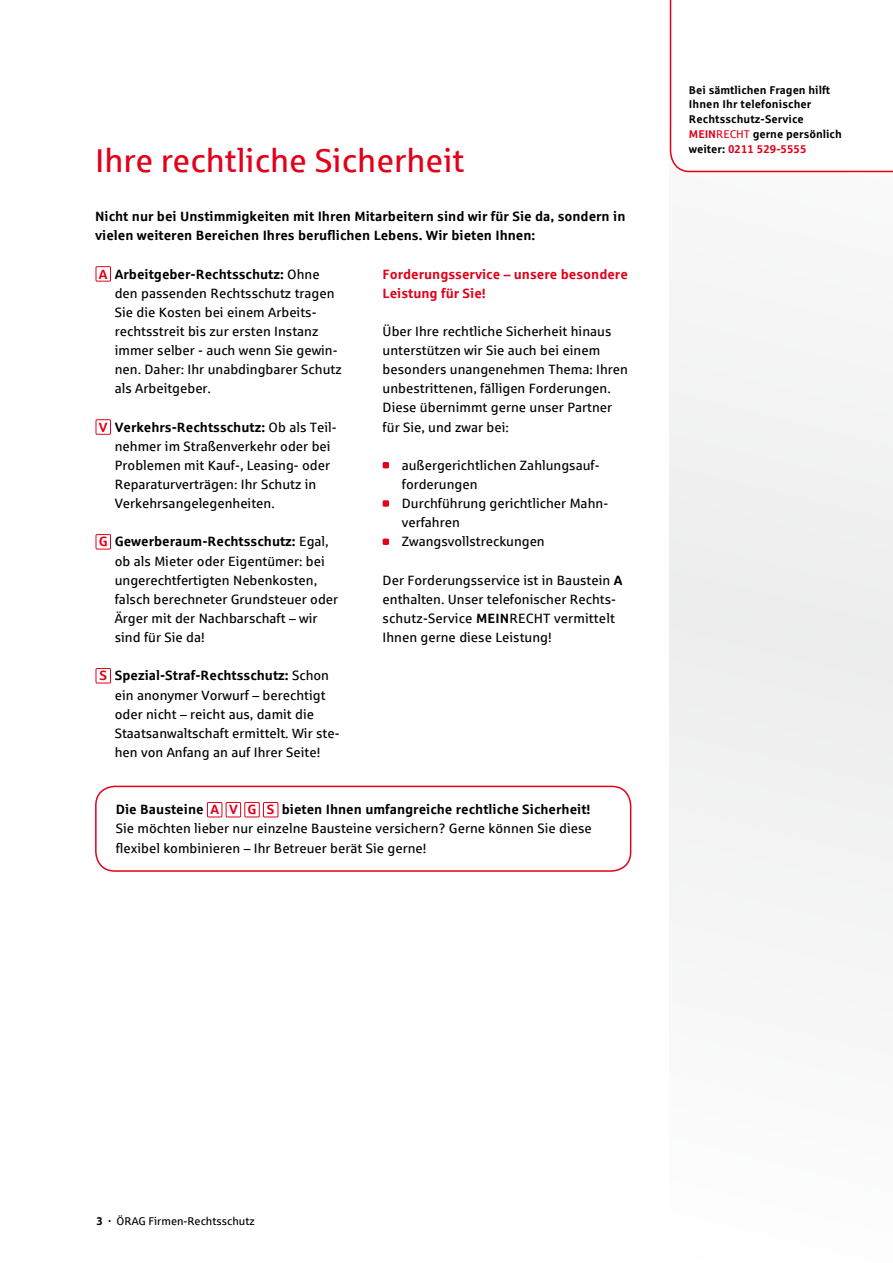
<style>
.page{position:relative;width:893px;height:1263px;background:#fff}
.page>*{position:absolute;margin:0;border:0;box-sizing:border-box;transform-origin:0 0}
.t1{font:33px "Sparkasse Rg";color:#e2001a}
.t2{font:13.5px/19.2px "Sparkasse Rg";color:#000}
.t3{font:700 13.5px/19.2px "Sparkasse Rg";color:#000}
.t4{font:700 13.5px/19.2px "Sparkasse Rg";color:#e2001a}
.t5{font:700 11.25px/14.9px "Sparkasse Rg";color:#000}
.t6{font:11.25px "Sparkasse Rg";color:#000}
.s1{font-weight:700;color:#e2001a}
.s2{font-weight:700}
.s3{color:#e2001a}
.s4{font-weight:400;color:#e2001a}
</style>
<div class="page">
<div style="left:670px;top:0;width:223px;height:1263px;background:#f4f4f5"></div>
<div style="left:96px;top:266px;width:15px;height:16px;border:1px solid #e2001a"></div>
<div style="left:96px;top:419px;width:15px;height:16px;border:1px solid #e2001a"></div>
<div style="left:96px;top:534px;width:15px;height:15px;border:1px solid #e2001a"></div>
<div style="left:96px;top:668px;width:15px;height:15px;border:1px solid #e2001a"></div>
<svg style="left:383px;top:462px;width:6px;height:6px"></svg>
<div style="left:383px;top:500px;width:6px;height:7px;background:#e2001a"></div>
<svg style="left:383px;top:539px;width:6px;height:6px"></svg>
<div style="left:207px;top:802px;width:15px;height:15px;border:1px solid #e2001a"></div>
<div style="left:226px;top:802px;width:15px;height:15px;border:1px solid #e2001a"></div>
<div style="left:244px;top:802px;width:16px;height:15px;border:1px solid #e2001a"></div>
<div style="left:263px;top:802px;width:15px;height:15px;border:1px solid #e2001a"></div>
<div style="left:95px;top:786px;width:536px;height:86px;border:2px solid #e2001a;border-radius:19px"></div>
<div style="left:669px;top:0;width:224px;height:173px;background:#fff"></div>
<h1 class="t1" style="left:95px;top:140px;width:371px">Ihre rechtliche Sicherheit</h1>
<p class="t3" style="left:95px;top:206px;width:532px">Nicht nur bei Unstimmigkeiten mit Ihren Mitarbeitern sind wir für Sie da, sondern in vielen weiteren Bereichen Ihres beruflichen Lebens. Wir bieten Ihnen:</p>
<p class="t2" style="left:115px;top:264px;width:228px;text-indent:-16px"><span class="s1">A</span> <span class="s2">Arbeitgeber-Rechtsschutz:</span> Ohne den passenden Rechtsschutz tragen<br>Sie die Kosten bei einem Arbeits&shy;rechtsstreit bis zur ersten Instanz immer selber - auch wenn Sie gewin&shy;nen. Daher: Ihr unabdingbarer Schutz als Arbeitgeber.</p>
<p class="t2" style="left:115px;top:417px;width:223px;text-indent:-16px"><span class="s1">V</span> <span class="s2">Verkehrs-Rechtsschutz:</span> Ob als Teil&shy;nehmer im Straßenverkehr oder bei Problemen mit Kauf-, Leasing- oder Reparaturverträgen: Ihr Schutz in Verkehrsangelegenheiten.</p>
<p class="t2" style="left:115px;top:532px;width:225px;text-indent:-16px"><span class="s1">G</span> <span class="s2">Gewerberaum-Rechtsschutz:</span> Egal, ob als Mieter oder Eigentümer: bei ungerechtfertigten Nebenkosten, falsch berechneter Grundsteuer oder<br>Ärger mit der Nachbarschaft – wir sind für Sie da!</p>
<p class="t2" style="left:115px;top:666px;width:226px;text-indent:-15px"><span class="s1">S</span> <span class="s2">Spezial-Straf-Rechtsschutz:</span> Schon ein anonymer Vorwurf – berechtigt oder nicht – reicht aus, damit die Staatsanwaltschaft ermittelt. Wir ste&shy;hen von Anfang an auf Ihrer Seite!</p>
<p class="t4" style="left:383px;top:264px;width:247px">Forderungsservice – unsere besondere<br>Leistung für Sie!</p>
<p class="t2" style="left:383px;top:321px;width:247px">Über Ihre rechtliche Sicherheit hinaus unterstützen wir Sie auch bei einem besonders unangenehmen Thema: Ihren unbestrittenen, fälligen Forderungen.<br>Diese übernimmt gerne unser Partner für Sie, und zwar bei:</p>
<p class="t2" style="left:402px;top:455px;width:206px">außergerichtlichen Zahlungsauf&shy;forderungen<br>Durchführung gerichtlicher Mahn&shy;verfahren<br>Zwangsvollstreckungen</p>
<p class="t2" style="left:383px;top:570px;width:241px">Der Forderungsservice ist in Baustein <span class="s2">A </span>enthalten. Unser telefonischer Rechts&shy;schutz-Service <span class="s2">MEIN</span>RECHT vermittelt Ihnen gerne diese Leistung!</p>
<p class="t2" style="left:116px;top:800px;width:478px;text-align:justify"><span class="s2">Die Bausteine</span> <span class="s1">A V G S</span> <span class="s2">bieten Ihnen umfangreiche rechtliche Sicherheit!<br></span>Sie möchten lieber nur einzelne Bausteine versichern? Gerne können Sie diese flexibel kombinieren – Ihr Betreuer berät Sie gerne!</p>
<p class="t5" style="left:689px;top:82px;width:154px">Bei sämtlichen Fragen hilft<br>Ihnen Ihr telefonischer<br>Rechtsschutz-Service<br><span class="s3">MEIN</span><span class="s4">RECHT</span> gerne persönlich weiter: <span class="s3">0211 529-5555</span></p>
<p class="t6" style="left:97px;top:1214px;width:160px"><span class="s2">3 ·</span> ÖRAG Firmen-Rechtsschutz</p>
</div>
